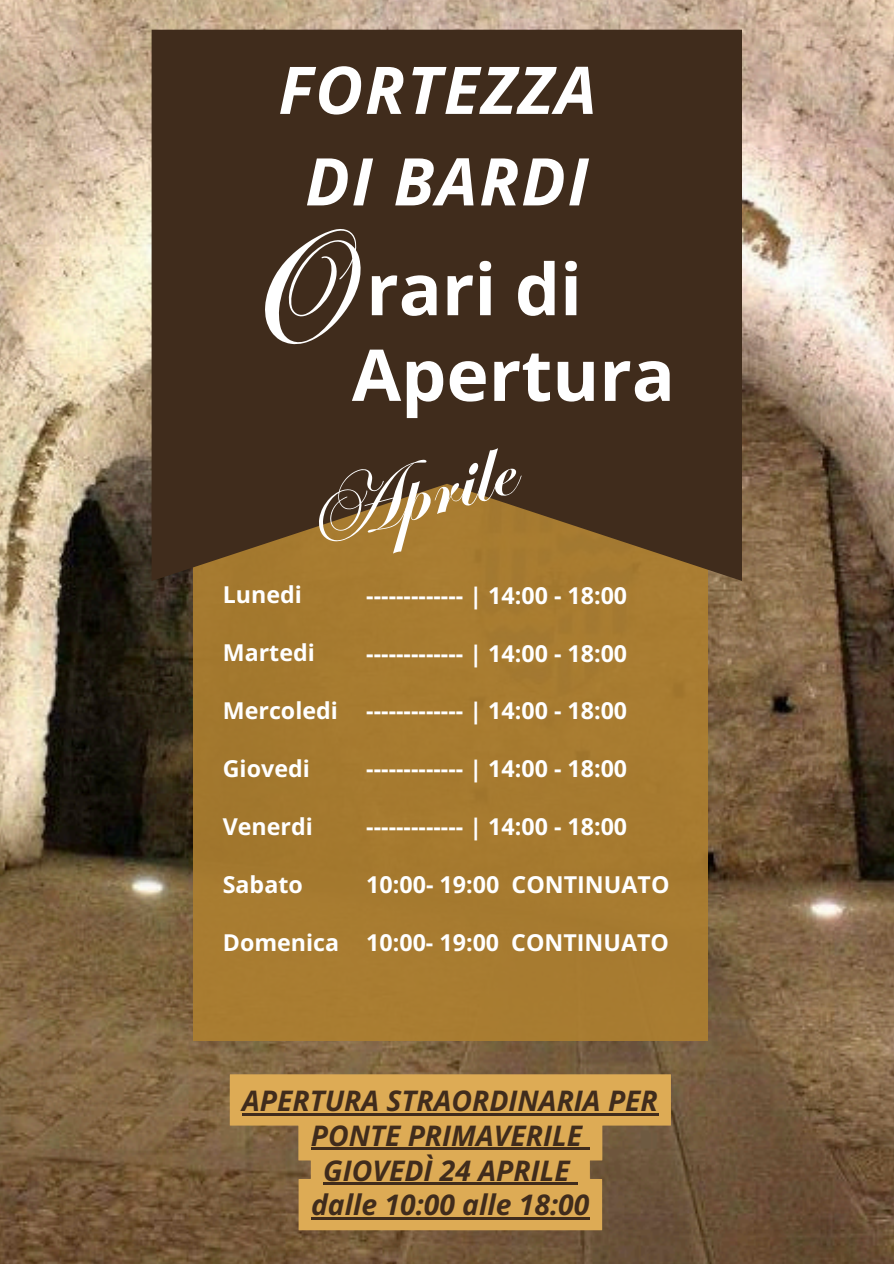
<style>
.page{position:relative;width:894px;height:1264px;background:#fff}
.page>*{position:absolute;margin:0;border:0;box-sizing:border-box;transform-origin:0 0}
.t1{font:700 89.4px "ITC Edwardian Script Com";color:#fff}
.t2{font:700 71.55px "Open Sans";color:#fff}
.t3{font:italic 700 65.7px/91.5px "Open Sans";letter-spacing:.03em;color:#fff;text-align:center}
.t4{font:italic 700 28.35px/34.8px "Open Sans";color:#402c1c;text-align:center}
.t5{font:700 23.25px "Open Sans";color:#fff}
</style>
<div class="page">
<img style="left:0;top:0;width:893px;height:1263px">
<div style="left:193px;top:356px;width:514px;height:684px;background:#ad7f30"></div>
<svg style="left:151px;top:30px;width:590px;height:551px;background:#49331e"></svg>
<svg style="left:230px;top:1074px;width:440px;height:156px;background:#c2964e"></svg>
<hr style="left:242px;top:1112px;width:416px;height:3px;background:#402c1c">
<hr style="left:311px;top:1147px;width:271px;height:3px;background:#402c1c">
<svg style="left:582px;top:1147px;width:7px;height:3px"></svg>
<hr style="left:323px;top:1182px;width:247px;height:3px;background:#402c1c">
<svg style="left:570px;top:1182px;width:7px;height:3px"></svg>
<hr style="left:311px;top:1217px;width:278px;height:2px;background:#402c1c">
<div style="left:249px;top:224px;width:127px;height:126px;background:#402c1c"></div>
<h5 class="t3" style="left:278px;top:43px;width:319px">FORTEZZA<br>DI BARDI</h5>
<h2 class="t2" style="left:366px;top:239px;width:217px">rari di</h2>
<h3 class="t2" style="left:352px;top:324px;width:324px">Apertura</h3>
<h4 class="t1" style="left:293px;top:471px;width:212px;rotate:-15deg">Aprile</h4>
<p class="t5" style="left:223px;top:578px;width:81px">Lunedi</p>
<p class="t5" style="left:223px;top:636px;width:93px">Martedi</p>
<p class="t5" style="left:223px;top:694px;width:116px">Mercoledi</p>
<p class="t5" style="left:223px;top:752px;width:88px">Giovedi</p>
<p class="t5" style="left:223px;top:810px;width:92px">Venerdi</p>
<p class="t5" style="left:223px;top:868px;width:81px">Sabato</p>
<p class="t5" style="left:223px;top:926px;width:118px">Domenica</p>
<h1 class="t5" style="left:366px;top:579px;width:262px">------------- | 14:00 - 18:00</h1>
<h1 class="t5" style="left:366px;top:636px;width:262px">------------- | 14:00 - 18:00</h1>
<h1 class="t5" style="left:366px;top:694px;width:262px">------------- | 14:00 - 18:00</h1>
<h1 class="t5" style="left:366px;top:752px;width:262px">------------- | 14:00 - 18:00</h1>
<h1 class="t5" style="left:366px;top:810px;width:262px">------------- | 14:00 - 18:00</h1>
<h1 class="t5" style="left:366px;top:868px;width:305px">10:00- 19:00 CONTINUATO</h1>
<h1 class="t5" style="left:366px;top:926px;width:304px">10:00- 19:00 CONTINUATO</h1>
<h3 class="t4" style="left:242px;top:1082px;width:417px">APERTURA STRAORDINARIA PER<br>PONTE PRIMAVERILE<br>GIOVEDÌ 24 APRILE<br>dalle 10:00 alle 18:00</h3>
</div>
